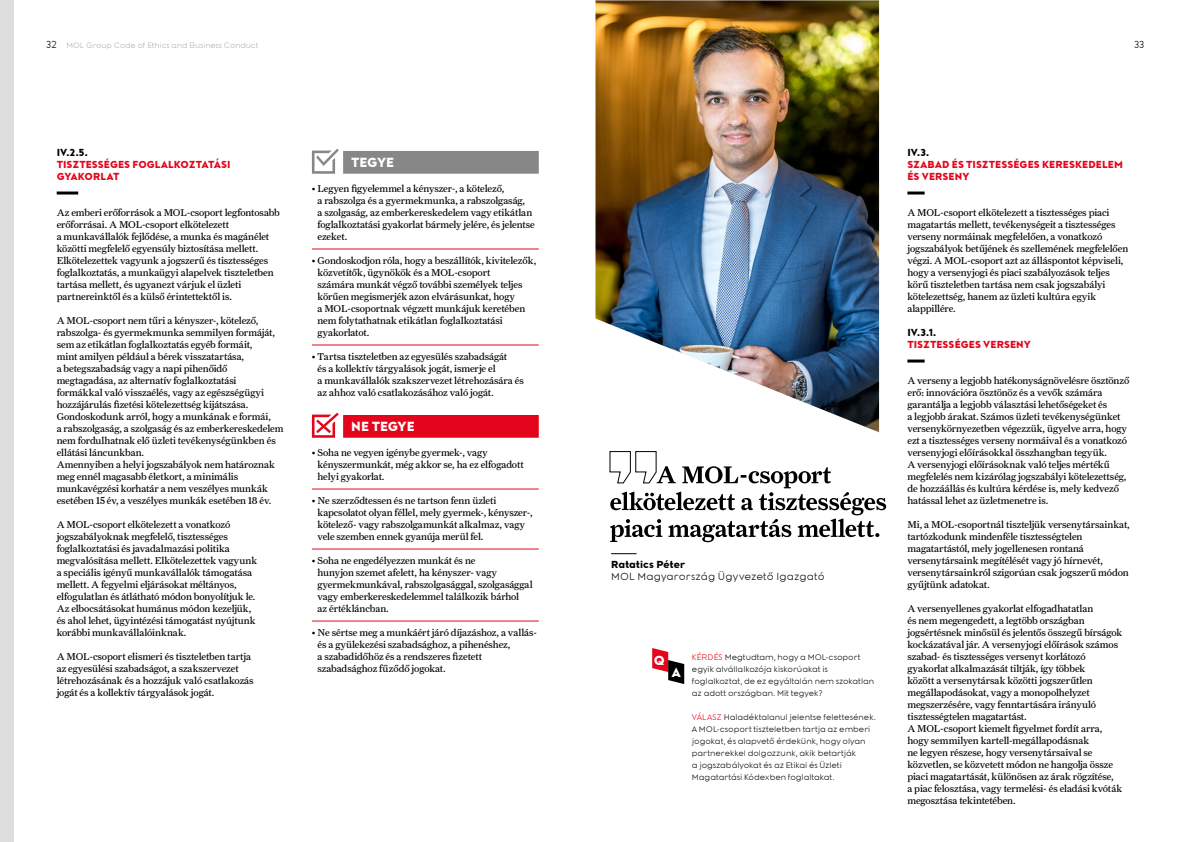
<style>
.page{position:relative;width:1191px;height:842px;background:#fff}
.page>*{position:absolute;margin:0;border:0;box-sizing:border-box;transform-origin:0 0}
.t1{font:900 13px "Molgroup";letter-spacing:-.005em;color:#fff}
.t2{font:10px/12px "Farnham CE Text";letter-spacing:-.01em;color:#000}
.t3{font:900 10px/12px "Molgroup";letter-spacing:.005em;color:#e3051b}
.t4{font:300 10px "Molgroup";letter-spacing:.01em;color:#000}
.t5{font:900 10px "Molgroup";letter-spacing:.015em;color:#000}
.t6{font:300 8px/12px "Molgroup";letter-spacing:-.01em;color:#000}
.t7{font:300 7.6px "Molgroup";letter-spacing:-.01em;color:#afafb1}
.s1{font-size:10px;color:#000}
.s2{color:#e3051b}
</style>
<div class="page">
<hr style="left:907px;top:192px;width:17px;height:3px;background:#000">
<hr style="left:907px;top:360px;width:17px;height:3px;background:#000">
<svg style="left:652px;top:648px;width:32px;height:36px"></svg>
<div style="left:343px;top:151px;width:196px;height:23px;background:#878787"></div>
<hr style="left:312px;top:249px;width:227px;height:1px;background:#e3051b">
<hr style="left:312px;top:345px;width:227px;height:1px;background:#e3051b">
<div style="left:343px;top:415px;width:196px;height:23px;background:#e3051b"></div>
<hr style="left:312px;top:489px;width:227px;height:1px;background:#e3051b">
<hr style="left:312px;top:549px;width:227px;height:1px;background:#e3051b">
<hr style="left:312px;top:621px;width:227px;height:1px;background:#e3051b">
<svg style="left:312px;top:149px;width:27px;height:25px"></svg>
<svg style="left:312px;top:413px;width:27px;height:25px"></svg>
<hr style="left:57px;top:192px;width:21px;height:3px;background:#000">
<img style="left:595px;top:0;width:284px;height:432px">
<svg style="left:611px;top:553px;width:25px;height:1px"></svg>
<svg style="left:609px;top:451px;width:277px;height:91px"></svg>
<div style="left:0;top:0;width:14px;height:842px;background:#dfdedf"></div>
<p class="t7" style="left:46px;top:40px;width:214px"><span class="s1">32</span> MOL Group Code of Ethics and Business Conduct</p>
<p class="t4" style="left:1134px;top:38px;width:12px">33</p>
<p class="t5" style="left:57px;top:146px;width:33px">IV.2.5.</p>
<p class="t3" style="left:57px;top:158px;width:175px">TISZTESSÉGES FOGLALKOZTATÁSI<br>GYAKORLAT</p>
<p class="t2" style="left:57px;top:206px;width:225px">Az emberi erőforrások a MOL‑csoport legfontosabb erőforrásai. A MOL‑csoport elkötelezett<br>a munkavállalók fejlődése, a munka és magánélet közötti megfelelő egyensúly biztosítása mellett.<br>Elkötelezettek vagyunk a jogszerű és tisztességes foglalkoztatás, a munkaügyi alapelvek tiszteletben tartása mellett, és ugyanezt várjuk el üzleti partnereinktől és a külső érintettektől is.</p>
<p class="t2" style="left:57px;top:314px;width:228px">A MOL‑csoport nem tűri a kényszer-, kötelező, rabszolga- és gyermekmunka semmilyen formáját, sem az etikátlan foglalkoztatás egyéb formáit,<br>mint amilyen például a bérek visszatartása,<br>a betegszabadság vagy a napi pihenőidő megtagadása, az alternatív foglalkoztatási formákkal való visszaélés, vagy az egészségügyi hozzájárulás fizetési kötelezettség kijátszása.<br>Gondoskodunk arról, hogy a munkának e formái,<br>a rabszolgaság, a szolgaság és az emberkereskedelem nem fordulhatnak elő üzleti tevékenységünkben és ellátási láncunkban.<br>Amennyiben a helyi jogszabályok nem határoznak meg ennél magasabb életkort, a minimális munkavégzési korhatár a nem veszélyes munkák esetében 15 év, a veszélyes munkák esetében 18 év.</p>
<p class="t2" style="left:57px;top:518px;width:202px">A MOL‑csoport elkötelezett a vonatkozó jogszabályoknak megfelelő, tisztességes foglalkoztatási és javadalmazási politika megvalósítása mellett. Elkötelezettek vagyunk a speciális igényű munkavállalók támogatása mellett. A fegyelmi eljárásokat méltányos, elfogulatlan és átlátható módon bonyolítjuk le.<br>Az elbocsátásokat humánus módon kezeljük, és ahol lehet, ügyintézési támogatást nyújtunk korábbi munkavállalóinknak.</p>
<p class="t2" style="left:57px;top:650px;width:198px">A MOL‑csoport elismeri és tiszteletben tartja az egyesülési szabadságot, a szakszervezet létrehozásának és a hozzájuk való csatlakozás jogát és a kollektív tárgyalások jogát.</p>
<h1 class="t1" style="left:351px;top:154px;width:44px">TEGYE</h1>
<p class="t2" style="left:317px;top:182px;width:219px;text-indent:-6px">• Legyen figyelemmel a kényszer-, a kötelező,<br>a rabszolga és a gyermekmunka, a rabszolgaság,<br>a szolgaság, az emberkereskedelem vagy etikátlan foglalkoztatási gyakorlat bármely jelére, és jelentse ezeket.</p>
<p class="t2" style="left:317px;top:254px;width:220px;text-indent:-6px">• Gondoskodjon róla, hogy a beszállítók, kivitelezők, közvetítők, ügynökök és a MOL‑csoport<br>számára munkát végző további személyek teljes körűen megismerjék azon elvárásunkat, hogy<br>a MOL‑csoportnak végzett munkájuk keretében nem folytathatnak etikátlan foglalkoztatási gyakorlatot.</p>
<p class="t2" style="left:317px;top:350px;width:208px;text-indent:-6px">• Tartsa tiszteletben az egyesülés szabadságát<br>és a kollektív tárgyalások jogát, ismerje el<br>a munkavállalók szakszervezet létrehozására és az ahhoz való csatlakozásához való jogát.</p>
<h1 class="t1" style="left:351px;top:418px;width:65px">NE TEGYE</h1>
<p class="t2" style="left:317px;top:446px;width:208px;text-indent:-6px">• Soha ne vegyen igénybe gyermek-, vagy kényszermunkát, még akkor se, ha ez elfogadott helyi gyakorlat.</p>
<p class="t2" style="left:317px;top:494px;width:217px;text-indent:-6px">• Ne szerződtessen és ne tartson fenn üzleti kapcsolatot olyan féllel, mely gyermek-, kényszer-, kötelező- vagy rabszolgamunkát alkalmaz, vagy vele szemben ennek gyanúja merül fel.</p>
<p class="t2" style="left:317px;top:554px;width:217px;text-indent:-6px">• Soha ne engedélyezzen munkát és ne<br>hunyjon szemet afelett, ha kényszer- vagy gyermekmunkával, rabszolgasággal, szolgasággal vagy emberkereskedelemmel találkozik bárhol<br>az értékláncban.</p>
<p class="t2" style="left:317px;top:626px;width:219px;text-indent:-6px">• Ne sértse meg a munkáért járó díjazáshoz, a vallás&shy;és a gyülekezési szabadsághoz, a pihenéshez,<br>a szabadidőhöz és a rendszeres fizetett szabadsághoz fűződő jogokat.</p>
<p class="t5" style="left:611px;top:558px;width:76px">Ratatics Péter</p>
<p class="t4" style="left:611px;top:570px;width:215px">MOL Magyarország Ügyvezető Igazgató</p>
<h1 class="t1" style="left:654px;top:651px;width:13px">Q</h1>
<h1 class="t1" style="left:671px;top:663px;width:11px">A</h1>
<p class="t6" style="left:692px;top:651px;width:184px"><span class="s2">KÉRDÉS</span> Megtudtam, hogy a MOL‑csoport egyik alvállalkozója kiskorúakat is foglalkoztat, de ez egyáltalán nem szokatlan az adott országban. Mit tegyek?</p>
<p class="t6" style="left:692px;top:711px;width:185px"><span class="s2">VÁLASZ</span> Haladéktalanul jelentse felettesének.<br>A MOL‑csoport tiszteletben tartja az emberi jogokat, és alapvető érdekünk, hogy olyan partnerekkel dolgozzunk, akik betartják<br>a jogszabályokat és az Etikai és Üzleti Magatartási Kódexben foglaltakat.</p>
<p class="t5" style="left:907px;top:146px;width:23px">IV.3.</p>
<p class="t3" style="left:907px;top:158px;width:217px">SZABAD ÉS TISZTESSÉGES KERESKEDELEM<br>ÉS VERSENY</p>
<p class="t2" style="left:907px;top:206px;width:222px">A MOL‑csoport elkötelezett a tisztességes piaci magatartás mellett, tevékenységeit a tisztességes verseny normáinak megfelelően, a vonatkozó jogszabályok betűjének és szellemének megfelelően végzi. A MOL‑csoport azt az álláspontot képviseli, hogy a versenyjogi és piaci szabályozások teljes körű tiszteletben tartása nem csak jogszabályi kötelezettség, hanem az üzleti kultúra egyik alappillére.</p>
<p class="t5" style="left:907px;top:326px;width:30px">IV.3.1.</p>
<p class="t3" style="left:907px;top:338px;width:125px">TISZTESSÉGES VERSENY</p>
<p class="t2" style="left:907px;top:374px;width:224px">A verseny a legjobb hatékonyságnövelésre ösztönző erő: innovációra ösztönöz és a vevők számára garantálja a legjobb választási lehetőségeket és<br>a legjobb árakat. Számos üzleti tevékenységünket versenykörnyezetben végezzük, ügyelve arra, hogy ezt a tisztességes verseny normáival és a vonatkozó versenyjogi előírásokkal összhangban tegyük.<br>A versenyjogi előírásoknak való teljes mértékű megfelelés nem kizárólag jogszabályi kötelezettség, de hozzáállás és kultúra kérdése is, mely kedvező hatással lehet az üzletmenetre is.</p>
<p class="t2" style="left:907px;top:518px;width:224px">Mi, a MOL‑csoportnál tiszteljük versenytársainkat, tartózkodunk mindenféle tisztességtelen magatartástól, mely jogellenesen rontaná versenytársaink megítélését vagy jó hírnevét, versenytársainkról szigorúan csak jogszerű módon gyűjtünk adatokat.</p>
<p class="t2" style="left:907px;top:602px;width:216px">A versenyellenes gyakorlat elfogadhatatlan<br>és nem megengedett, a legtöbb országban jogsértésnek minősül és jelentős összegű bírságok kockázatával jár. A versenyjogi előírások számos szabad- és tisztességes versenyt korlátozó gyakorlat alkalmazását tiltják, így többek<br>között a versenytársak közötti jogszerűtlen megállapodásokat, vagy a monopolhelyzet megszerzésére, vagy fenntartására irányuló tisztességtelen magatartást.<br>A MOL‑csoport kiemelt figyelmet fordít arra, hogy semmilyen kartell-megállapodásnak<br>ne legyen részese, hogy versenytársaival se közvetlen, se közvetett módon ne hangolja össze piaci magatartását, különösen az árak rögzítése,<br>a piac felosztása, vagy termelési- és eladási kvóták megosztása tekintetében.</p>
</div>
